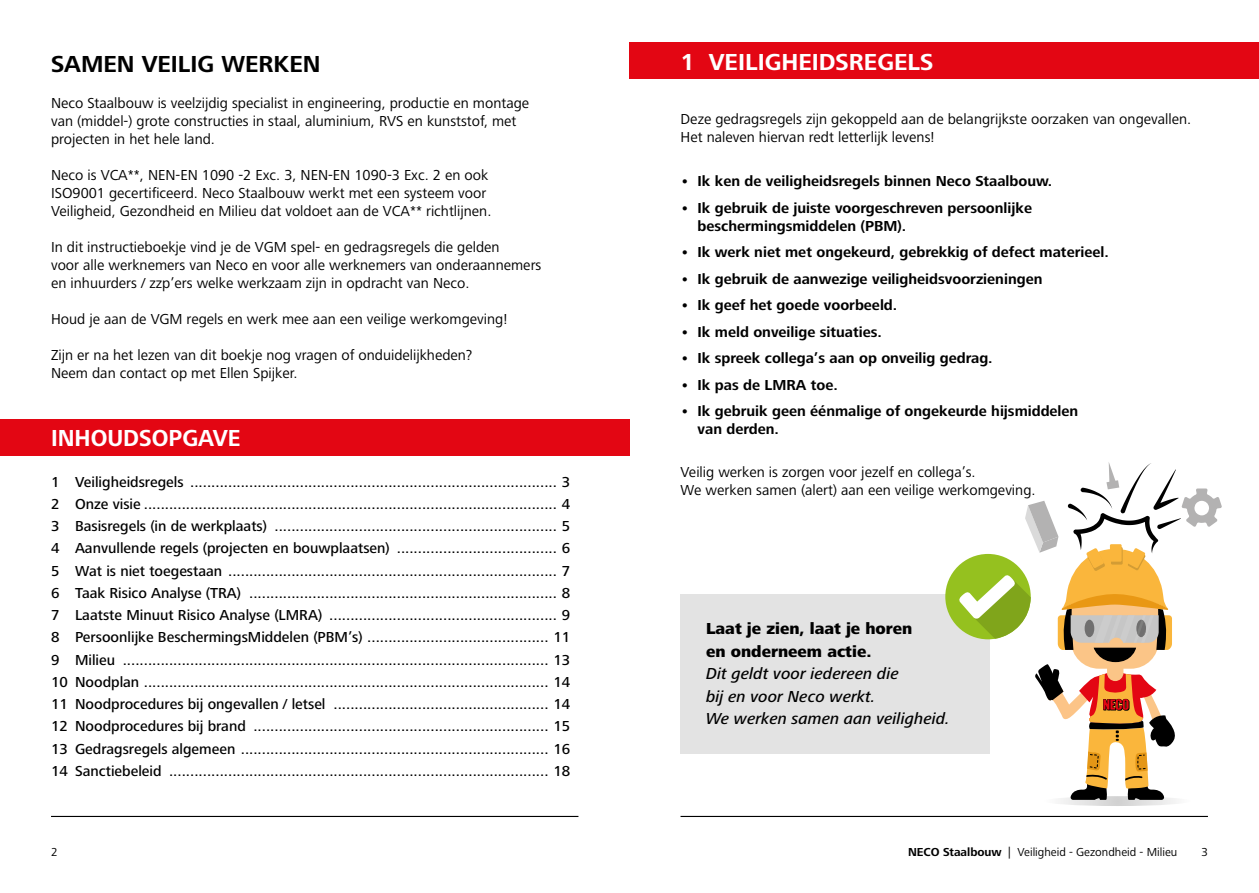
<style>
.page{position:relative;width:1259px;height:893px;background:#fff}
.page>*{position:absolute;margin:0;border:0;box-sizing:border-box;transform-origin:0 0}
.t1{font:700 24px "Frutiger Next LT";color:#fff}
.t2{font:700 24px "Frutiger Next LT";color:#000}
.t3{font:700 24px "Frutiger Next LT";color:#fff;scale:.95 1}
.t4{font:italic 500 16.5px/22.5px "Frutiger Next LT";color:#000}
.t5{font:800 16.5px/22.5px "Frutiger Next LT";color:#000}
.t6{font:500 15px/22.2px "Frutiger Next LT";color:#000;text-align:justify}
.t7{font:15px/18px "Frutiger Next LT";color:#000}
.t8{font:700 15px/18px "Frutiger Next LT";color:#000}
.t9{font:12px "Frutiger Next LT";color:#000}
.s1{font-weight:700}
</style>
<div class="page">
<div style="left:0;top:419px;width:629px;height:37px;background:#e30613"></div>
<div style="left:629px;top:43px;width:630px;height:36px;background:#e30613"></div>
<div style="left:680px;top:595px;width:310px;height:159px;background:#e3e3e3"></div>
<div style="left:945px;top:554px;width:85px;height:85px;background:#95c11f;border-radius:50%"></div>
<svg style="left:1043px;top:796px;width:148px;height:10px"></svg>
<svg style="left:958px;top:462px;width:264px;height:338px"></svg>
<hr style="left:51px;top:816px;width:527px;height:1px;background:#000">
<hr style="left:680px;top:816px;width:528px;height:1px;background:#000">
<h1 class="t2" style="left:51px;top:50px;width:271px">SAMEN VEILIG WERKEN</h1>
<p class="t7" style="left:51px;top:94px;width:480px">Neco Staalbouw is veelzijdig specialist in engineering, productie en montage van (middel-) grote constructies in staal, aluminium, RVS en kunststof, met projecten in het hele land.</p>
<p class="t7" style="left:51px;top:166px;width:442px">Neco is VCA**, NEN-EN 1090 -2 Exc. 3, NEN-EN 1090-3 Exc. 2 en ook<br>ISO9001 gecertificeerd. Neco Staalbouw werkt met een systeem voor<br>Veiligheid, Gezondheid en Milieu dat voldoet aan de VCA** richtlijnen.</p>
<p class="t7" style="left:51px;top:238px;width:492px">In dit instructieboekje vind je de VGM spel- en gedragsregels die gelden<br>voor alle werknemers van Neco en voor alle werknemers van onderaannemers en inhuurders / zzp’ers welke werkzaam zijn in opdracht van Neco.</p>
<p class="t7" style="left:51px;top:310px;width:458px">Houd je aan de VGM regels en werk mee aan een veilige werkomgeving!</p>
<p class="t7" style="left:51px;top:346px;width:422px">Zijn er na het lezen van dit boekje nog vragen of onduidelijkheden?<br>Neem dan contact op met Ellen Spijker.</p>
<h1 class="t3" style="left:51px;top:425px;width:201px">INHOUDSOPGAVE</h1>
<p class="t6" style="left:51px;top:470px;width:521px">1 Veiligheidsregels ....................................................................................... 3<br>2 Onze visie .................................................................................................. 4<br>3 Basisregels (in de werkplaats) ................................................................... 5<br>4 Aanvullende regels (projecten en bouwplaatsen) ...................................... 6<br>5 Wat is niet toegestaan .............................................................................. 7<br>6 Taak Risico Analyse (TRA) ......................................................................... 8<br>7 Laatste Minuut Risico Analyse (LMRA) ...................................................... 9<br>8 Persoonlijke BeschermingsMiddelen (PBM’s) ........................................... 11<br>9 Milieu ..................................................................................................... 13<br>10 Noodplan ................................................................................................ 14<br>11 Noodprocedures bij ongevallen / letsel ................................................... 14<br>12 Noodprocedures bij brand ...................................................................... 15<br>13 Gedragsregels algemeen ......................................................................... 16<br>14 Sanctiebeleid .......................................................................................... 18</p>
<h1 class="t1" style="left:680px;top:48px;width:254px">1 VEILIGHEIDSREGELS</h1>
<p class="t7" style="left:680px;top:110px;width:512px">Deze gedragsregels zijn gekoppeld aan de belangrijkste oorzaken van ongevallen.<br>Het naleven hiervan redt letterlijk levens!</p>
<p class="t8" style="left:680px;top:172px;width:373px">• Ik ken de veiligheidsregels binnen Neco Staalbouw.</p>
<p class="t8" style="left:697px;top:199px;width:336px;text-indent:-17px">• Ik gebruik de juiste voorgeschreven persoonlijke beschermingsmiddelen (PBM).</p>
<p class="t8" style="left:680px;top:243px;width:430px">• Ik werk niet met ongekeurd, gebrekkig of defect materieel.</p>
<p class="t8" style="left:680px;top:270px;width:363px">• Ik gebruik de aanwezige veiligheidsvoorzieningen</p>
<p class="t8" style="left:680px;top:296px;width:218px">• Ik geef het goede voorbeeld.</p>
<p class="t8" style="left:680px;top:323px;width:203px">• Ik meld onveilige situaties.</p>
<p class="t8" style="left:680px;top:349px;width:314px">• Ik spreek collega’s aan op onveilig gedrag.</p>
<p class="t8" style="left:680px;top:376px;width:159px">• Ik pas de LMRA toe.</p>
<p class="t8" style="left:697px;top:402px;width:382px;text-indent:-17px">• Ik gebruik geen éénmalige of ongekeurde hijsmiddelen van derden.</p>
<p class="t7" style="left:680px;top:463px;width:356px">Veilig werken is zorgen voor jezelf en collega’s.<br>We werken samen (alert) aan een veilige werkomgeving.</p>
<p class="t5" style="left:706px;top:617px;width:208px">Laat je zien, laat je horen en onderneem actie.</p>
<p class="t4" style="left:706px;top:662px;width:245px">Dit geldt voor iedereen die<br>bij en voor Neco werkt.<br>We werken samen aan veiligheid.</p>
<p class="t9" style="left:51px;top:845px;width:8px">2</p>
<p class="t9" style="left:908px;top:845px;width:271px"><span class="s1">NECO Staalbouw</span> | Veiligheid - Gezondheid - Milieu</p>
<p class="t9" style="left:1201px;top:845px;width:8px">3</p>
</div>
